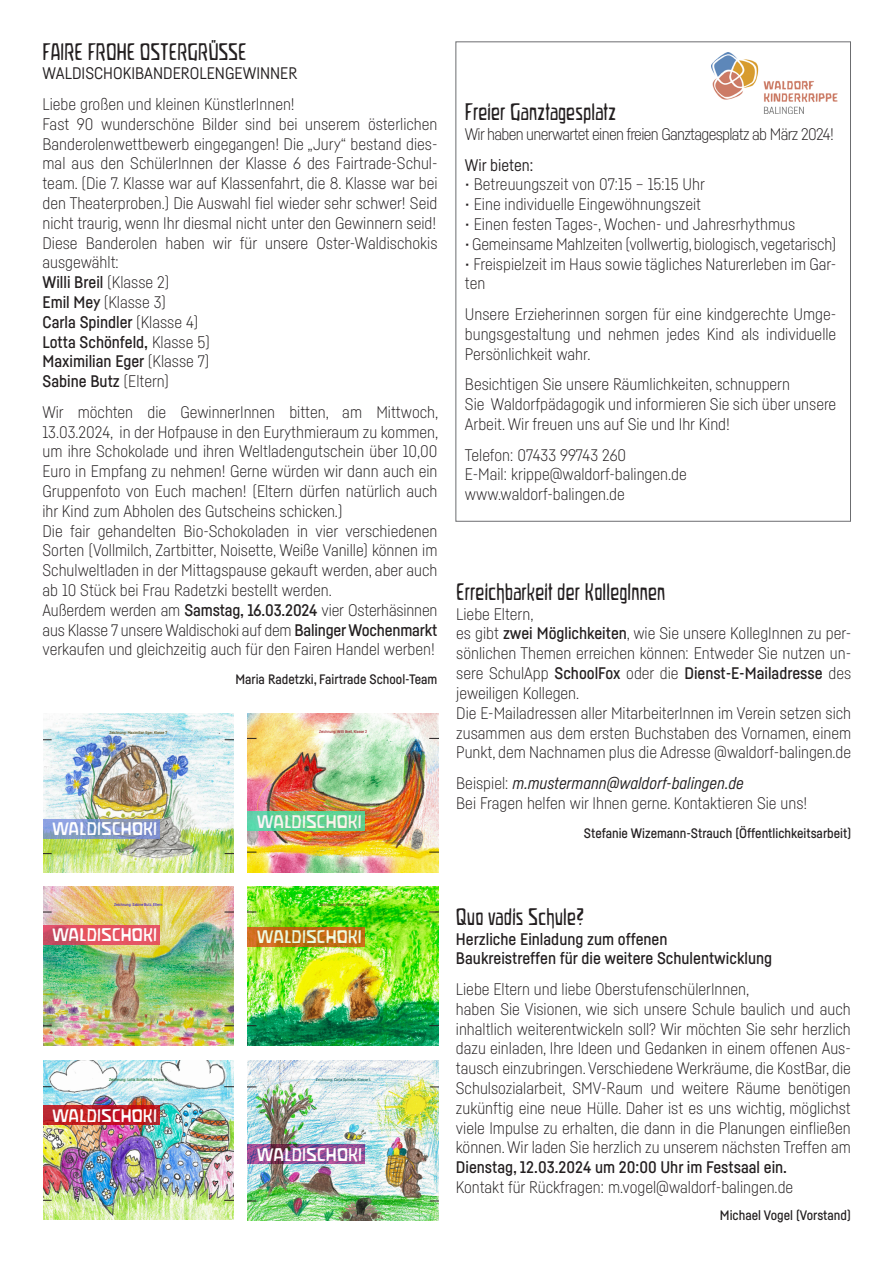
<style>
.page{position:relative;width:893px;height:1263px;background:#fff}
.page>*{position:absolute;margin:0;border:0;box-sizing:border-box;transform-origin:0 0}
.t1{font:21px "Waldorfschmal";letter-spacing:.01em;color:#231f20}
.t2{font:300 16.5px/19.8px "Fabrikat";color:#231f20}
.t3{font:500 16.5px/19.8px "Fabrikat";color:#231f20}
.t4{font:300 16.5px "Fabrikat";letter-spacing:-.04em;color:#231f20}
.t5{font:16.5px "Fabrikat";color:#231f20}
.t6{font:16.2px "Waldorfschrift";color:#fff}
.t7{font:16.05px "Waldorfschrift";color:#fff}
.t8{font:500 13.5px "Fabrikat";color:#231f20}
.t9{font:500 4.05px "Fabrikat";color:#514206}
.t10{font:500 4.05px "Fabrikat";color:#16682a}
.t11{font:500 4.05px "Fabrikat";color:#066062}
.t12{font:500 4.05px "Fabrikat";color:#9b1923}
.t13{font:500 4.05px "Fabrikat";color:#3a1dce}
.t14{font:500 4.05px "Fabrikat";color:#6b4120}
.s1{font-weight:500}
.s2{font-weight:400;font-style:italic}
</style>
<div class="page">
<img style="left:711px;top:52px;width:127px;height:61px">
<img style="left:248px;top:1060px;width:191px;height:160px">
<svg style="left:248px;top:1144px;width:117px;height:20px;background:#8c4a8b"></svg>
<img style="left:248px;top:887px;width:190px;height:159px">
<svg style="left:248px;top:927px;width:117px;height:19px;background:#c16b13"></svg>
<img style="left:248px;top:713px;width:190px;height:159px">
<svg style="left:248px;top:811px;width:117px;height:20px;background:#5fcf95"></svg>
<img style="left:43px;top:713px;width:191px;height:159px">
<svg style="left:43px;top:819px;width:117px;height:20px;background:#8398c8"></svg>
<img style="left:43px;top:887px;width:190px;height:159px">
<svg style="left:43px;top:925px;width:117px;height:19px;background:#dc5161"></svg>
<img style="left:43px;top:1060px;width:190px;height:159px">
<svg style="left:43px;top:1106px;width:117px;height:19px;background:#bd1a21"></svg>
<p class="t1" style="left:43px;top:39px;width:206px">FAIRE FROHE OSTERGRÜSSE</p>
<p class="t5" style="left:43px;top:64px;width:256px">WALDISCHOKIBANDEROLENGEWINNER</p>
<p class="t2" style="left:43px;top:94px;width:396px">Liebe großen und kleinen KünstlerInnen!<br>Fast 90 wunderschöne Bilder sind bei unserem österlichen Banderolenwettbewerb eingegangen! Die „Jury“ bestand dies&shy;mal aus den SchülerInnen der Klasse 6 des Fairtrade-Schul&shy;team. (Die 7. Klasse war auf Klassenfahrt, die 8. Klasse war bei den Theaterproben.) Die Auswahl fiel wieder sehr schwer! Seid nicht traurig, wenn Ihr diesmal nicht unter den Gewinnern seid!<br>Diese Banderolen haben wir für unsere Oster-Waldischokis ausgewählt:<br><span class="s1">Willi Breil</span> (Klasse 2)<br><span class="s1">Emil Mey</span> (Klasse 3)<br><span class="s1">Carla Spindler</span> (Klasse 4)<br><span class="s1">Lotta Schönfeld,</span> Klasse 5)<br><span class="s1">Maximilian Eger</span> (Klasse 7)<br><span class="s1">Sabine Butz</span> (Eltern)</p>
<p class="t2" style="left:43px;top:402px;width:397px">Wir möchten die GewinnerInnen bitten, am Mittwoch, 13.03.2024, in der Hofpause in den Eurythmieraum zu kommen, um ihre Schokolade und ihren Weltladengutschein über 10,00<br>Euro in Empfang zu nehmen! Gerne würden wir dann auch ein Gruppenfoto von Euch machen! (Eltern dürfen natürlich auch ihr Kind zum Abholen des Gutscheins schicken.)<br>Die fair gehandelten Bio-Schokoladen in vier verschiedenen Sorten (Vollmilch, Zartbitter, Noisette, Weiße Vanille) können im Schulweltladen in der Mittagspause gekauft werden, aber auch ab 10 Stück bei Frau Radetzki bestellt werden.<br>Außerdem werden am <span class="s1">Samstag, 16.03.2024</span> vier Osterhäsinnen aus Klasse 7 unsere Waldischoki auf dem <span class="s1">Balinger Wochenmarkt </span>verkaufen und gleichzeitig auch für den Fairen Handel werben!</p>
<p class="t8" style="left:235px;top:671px;width:204px">Maria Radetzki, Fairtrade School-Team</p>
<p class="t9" style="left:109px;top:730px;width:59px">Zeichnung: Maximilian Eger, Klasse 7</p>
<p class="t7" style="left:52px;top:820px;width:107px">WALDISCHOKI</p>
<p class="t12" style="left:319px;top:729px;width:49px">Zeichnung: Willi Breil, Klasse 2</p>
<p class="t7" style="left:257px;top:812px;width:107px">WALDISCHOKI</p>
<p class="t1" style="left:465px;top:100px;width:153px">Freier Ganztagesplatz</p>
<p class="t4" style="left:465px;top:124px;width:370px">Wir haben unerwartet einen freien Ganztagesplatz ab März 2024!</p>
<p class="t5" style="left:465px;top:155px;width:70px">Wir bieten:</p>
<p class="t2" style="left:465px;top:174px;width:242px">• Betreuungszeit von 07:15 – 15:15 Uhr</p>
<p class="t2" style="left:465px;top:194px;width:238px">• Eine individuelle Eingewöhnungszeit</p>
<p class="t2" style="left:465px;top:214px;width:332px">• Einen festen Tages-, Wochen- und Jahresrhythmus</p>
<p class="t2" style="left:465px;top:234px;width:373px">•Gemeinsame Mahlzeiten (vollwertig, biologisch, vegetarisch)</p>
<p class="t2" style="left:465px;top:254px;width:373px">• Freispielzeit im Haus sowie tägliches Naturerleben im Gar&shy;ten</p>
<p class="t2" style="left:465px;top:304px;width:373px;text-align:justify">Unsere Erzieherinnen sorgen für eine kindgerechte Umge&shy;bungsgestaltung und nehmen jedes Kind als individuelle Persönlichkeit wahr.</p>
<p class="t2" style="left:465px;top:374px;width:373px">Besichtigen Sie unsere Räumlichkeiten, schnuppern<br>Sie Waldorfpädagogik und informieren Sie sich über unsere<br>Arbeit. Wir freuen uns auf Sie und Ihr Kind!</p>
<p class="t2" style="left:465px;top:444px;width:223px">Telefon: 07433 99743 260<br>E-Mail: krippe@waldorf-balingen.de www.waldorf-balingen.de</p>
<p class="t1" style="left:456px;top:579px;width:211px">Erreichbarkeit der KollegInnen</p>
<p class="t2" style="left:456px;top:603px;width:396px">Liebe Eltern,<br>es gibt <span class="s1">zwei Möglichkeiten</span>, wie Sie unsere KollegInnen zu per&shy;sönlichen Themen erreichen können: Entweder Sie nutzen un&shy;sere SchulApp <span class="s1">SchoolFox</span> oder die <span class="s1">Dienst-E-Mailadresse</span> des jeweiligen Kollegen.<br>Die E-Mailadressen aller MitarbeiterInnen im Verein setzen sich zusammen aus dem ersten Buchstaben des Vornamen, einem Punkt, dem Nachnamen plus die Adresse @waldorf-balingen.de</p>
<p class="t2" style="left:456px;top:773px;width:353px">Beispiel: <span class="s2">m.mustermann@waldorf-balingen.de<br></span>Bei Fragen helfen wir Ihnen gerne. Kontaktieren Sie uns!</p>
<p class="t8" style="left:584px;top:824px;width:269px">Stefanie Wizemann-Strauch (Öffentlichkeitsarbeit)</p>
<p class="t13" style="left:114px;top:902px;width:50px">Zeichnung: Sabine Butz, Eltern</p>
<p class="t7" style="left:52px;top:926px;width:107px">WALDISCHOKI</p>
<p class="t10" style="left:109px;top:1077px;width:59px">Zeichnung: Lotta Schönfeld, Klasse 5</p>
<p class="t7" style="left:52px;top:1106px;width:107px">WALDISCHOKI</p>
<p class="t14" style="left:319px;top:902px;width:49px">Zeichnung: Emil Mey, Klasse 3</p>
<p class="t7" style="left:257px;top:927px;width:107px">WALDISCHOKI</p>
<p class="t11" style="left:316px;top:1077px;width:57px">Zeichnung: Carla Spindler, Klasse 4</p>
<p class="t6" style="left:257px;top:1145px;width:107px">WALDISCHOKI</p>
<p class="t1" style="left:456px;top:904px;width:129px">Quo vadis Schule?</p>
<p class="t3" style="left:456px;top:928px;width:318px">Herzliche Einladung zum offenen<br>Baukreistreffen für die weitere Schulentwicklung</p>
<p class="t2" style="left:456px;top:979px;width:396px">Liebe Eltern und liebe OberstufenschülerInnen,<br>haben Sie Visionen, wie sich unsere Schule baulich und auch inhaltlich weiterentwickeln soll? Wir möchten Sie sehr herzlich dazu einladen, Ihre Ideen und Gedanken in einem offenen Aus&shy;tausch einzubringen. Verschiedene Werkräume, die KostBar, die Schulsozialarbeit, SMV-Raum und weitere Räume benötigen zukünftig eine neue Hülle. Daher ist es uns wichtig, möglichst viele Impulse zu erhalten, die dann in die Planungen einfließen können. Wir laden Sie herzlich zu unserem nächsten Treffen am</p>
<p class="t3" style="left:456px;top:1157px;width:333px">Dienstag, 12.03.2024 um 20:00 Uhr im Festsaal ein.</p>
<p class="t2" style="left:456px;top:1177px;width:339px">Kontakt für Rückfragen: m.vogel@waldorf-balingen.de</p>
<p class="t8" style="left:720px;top:1207px;width:132px">Michael Vogel (Vorstand)</p>
</div>
